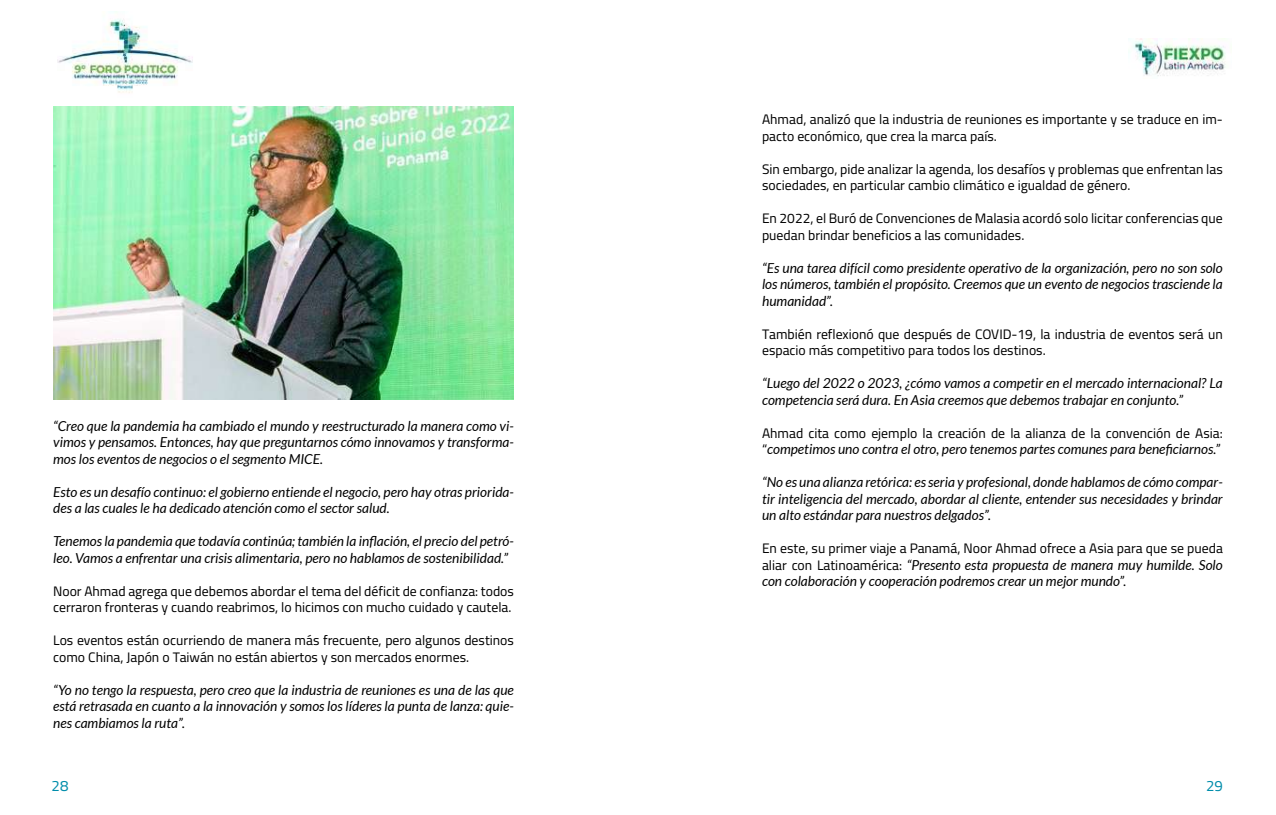
<style>
.page{position:relative;width:1276px;height:815px;background:#fff}
.page>*{position:absolute;margin:0;border:0;box-sizing:border-box;transform-origin:0 0}
.t1{font:15px "Cairo";color:#008dab}
.t2{font:italic 13.75px/16.5px "Lato";color:#000;text-align:justify}
.t3{font:13.75px/16.5px "Cairo";color:#000}
.s1{font-family:"Cairo";font-style:normal}
</style>
<div class="page">
<img style="left:1128px;top:39px;width:98px;height:37px">
<img style="left:57px;top:19px;width:136px;height:74px">
<img style="left:53px;top:106px;width:461px;height:293px">
<p class="t2" style="left:53px;top:418px;width:462px">“Creo que la pandemia ha cambiado el mundo y reestructurado la manera como vi&shy;vimos y pensamos. Entonces, hay que preguntarnos cómo innovamos y transforma&shy;mos los eventos de negocios o el segmento MICE.</p>
<p class="t2" style="left:53px;top:484px;width:462px">Esto es un desafío continuo: el gobierno entiende el negocio, pero hay otras priorida&shy;des a las cuales le ha dedicado atención como el sector salud.</p>
<p class="t2" style="left:53px;top:534px;width:462px">Tenemos la pandemia que todavía continúa; también la inflación, el precio del petró&shy;leo. Vamos a enfrentar una crisis alimentaria, pero no hablamos de sostenibilidad.”</p>
<p class="t3" style="left:53px;top:583px;width:462px">Noor Ahmad agrega que debemos abordar el tema del déficit de confianza: todos cerraron fronteras y cuando reabrimos, lo hicimos con mucho cuidado y cautela.</p>
<p class="t3" style="left:53px;top:633px;width:462px">Los eventos están ocurriendo de manera más frecuente, pero algunos destinos como China, Japón o Taiwán no están abiertos y son mercados enormes.</p>
<p class="t2" style="left:53px;top:682px;width:462px">“Yo no tengo la respuesta, pero creo que la industria de reuniones es una de las que está retrasada en cuanto a la innovación y somos los líderes la punta de lanza: quie&shy;nes cambiamos la ruta”.</p>
<p class="t3" style="left:762px;top:111px;width:462px">Ahmad, analizó que la industria de reuniones es importante y se traduce en im&shy;pacto económico, que crea la marca país.</p>
<p class="t3" style="left:762px;top:161px;width:462px">Sin embargo, pide analizar la agenda, los desafíos y problemas que enfrentan las sociedades, en particular cambio climático e igualdad de género.</p>
<p class="t3" style="left:762px;top:210px;width:462px">En 2022, el Buró de Convenciones de Malasia acordó solo licitar conferencias que puedan brindar beneficios a las comunidades.</p>
<p class="t2" style="left:762px;top:260px;width:462px">“Es una tarea difícil como presidente operativo de la organización, pero no son solo los números, también el propósito. Creemos que un evento de negocios trasciende la humanidad”.</p>
<p class="t3" style="left:762px;top:326px;width:462px">También reflexionó que después de COVID-19, la industria de eventos será un espacio más competitivo para todos los destinos.</p>
<p class="t2" style="left:762px;top:375px;width:462px">“Luego del 2022 o 2023, ¿cómo vamos a competir en el mercado internacional? La competencia será dura. En Asia creemos que debemos trabajar en conjunto.”</p>
<p class="t3" style="left:762px;top:425px;width:462px">Ahmad cita como ejemplo la creación de la alianza de la convención de Asia:</p>
<p class="t2" style="left:762px;top:441px;width:460px"><span class="s1">“</span>competimos uno contra el otro, pero tenemos partes comunes para beneficiarnos.”</p>
<p class="t2" style="left:762px;top:474px;width:462px">“No es una alianza retórica: es seria y profesional, donde hablamos de cómo compar&shy;tir inteligencia del mercado, abordar al cliente, entender sus necesidades y brindar un alto estándar para nuestros delgados”.</p>
<p class="t3" style="left:762px;top:540px;width:462px">En este, su primer viaje a Panamá, Noor Ahmad ofrece a Asia para que se pueda</p>
<p class="t2" style="left:762px;top:557px;width:462px"><span class="s1">aliar con Latinoamérica:</span> “Presento esta propuesta de manera muy humilde. Solo con colaboración y cooperación podremos crear un mejor mundo”.</p>
<p class="t1" style="left:52px;top:775px;width:18px">28</p>
<p class="t1" style="left:1206px;top:775px;width:18px">29</p>
</div>
